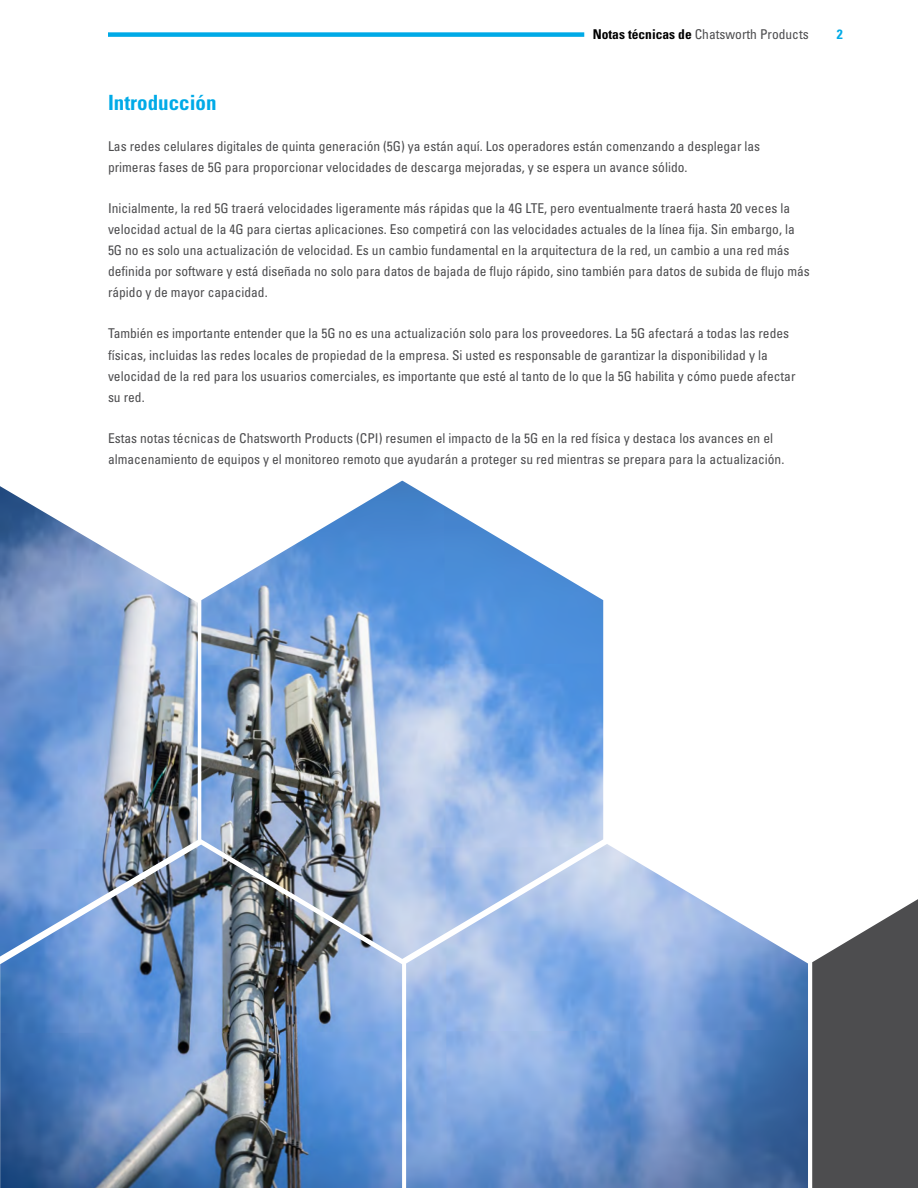
<style>
.page{position:relative;width:918px;height:1188px;background:#fff}
.page>*{position:absolute;margin:0;border:0;box-sizing:border-box;transform-origin:0 0}
.t1{font:700 condensed 21px "Univers LT Std";color:#00aae7}
.t2{font:condensed 13.5px/21px "Univers LT Std";color:#4d4d4f}
.t3{font:700 condensed 13.5px "Univers LT Std";color:#00aae7}
.s1{font-weight:700;color:#000}
</style>
<div class="page">
<div style="left:108px;top:32px;width:476px;height:5px;background:#00aae7"></div>
<img style="left:0;top:481px;width:808px;height:707px">
<svg style="left:812px;top:899px;width:106px;height:289px;background:#606062"></svg>
<p class="t2" style="left:593px;top:24px;width:217px"><span class="s1">Notas técnicas de</span> Chatsworth Products</p>
<p class="t3" style="left:837px;top:26px;width:7px">2</p>
<h1 class="t1" style="left:108px;top:89px;width:110px">Introducción</h1>
<p class="t2" style="left:108px;top:135px;width:654px">Las redes celulares digitales de quinta generación (5G) ya están aquí. Los operadores están comenzando a desplegar las primeras fases de 5G para proporcionar velocidades de descarga mejoradas, y se espera un avance sólido.</p>
<p class="t2" style="left:108px;top:198px;width:703px">Inicialmente, la red 5G traerá velocidades ligeramente más rápidas que la 4G LTE, pero eventualmente traerá hasta 20 veces la velocidad actual de la 4G para ciertas aplicaciones. Eso competirá con las velocidades actuales de la línea fija. Sin embargo, la 5G no es solo una actualización de velocidad. Es un cambio fundamental en la arquitectura de la red, un cambio a una red más definida por software y está diseñada no solo para datos de bajada de flujo rápido, sino también para datos de subida de flujo más rápido y de mayor capacidad.</p>
<p class="t2" style="left:108px;top:323px;width:689px">También es importante entender que la 5G no es una actualización solo para los proveedores. La 5G afectará a todas las redes físicas, incluidas las redes locales de propiedad de la empresa. Si usted es responsable de garantizar la disponibilidad y la velocidad de la red para los usuarios comerciales, es importante que esté al tanto de lo que la 5G habilita y cómo puede afectar su red.</p>
<p class="t2" style="left:108px;top:427px;width:678px">Estas notas técnicas de Chatsworth Products (CPI) resumen el impacto de la 5G en la red física y destaca los avances en el almacenamiento de equipos y el monitoreo remoto que ayudarán a proteger su red mientras se prepara para la actualización.</p>
</div>
